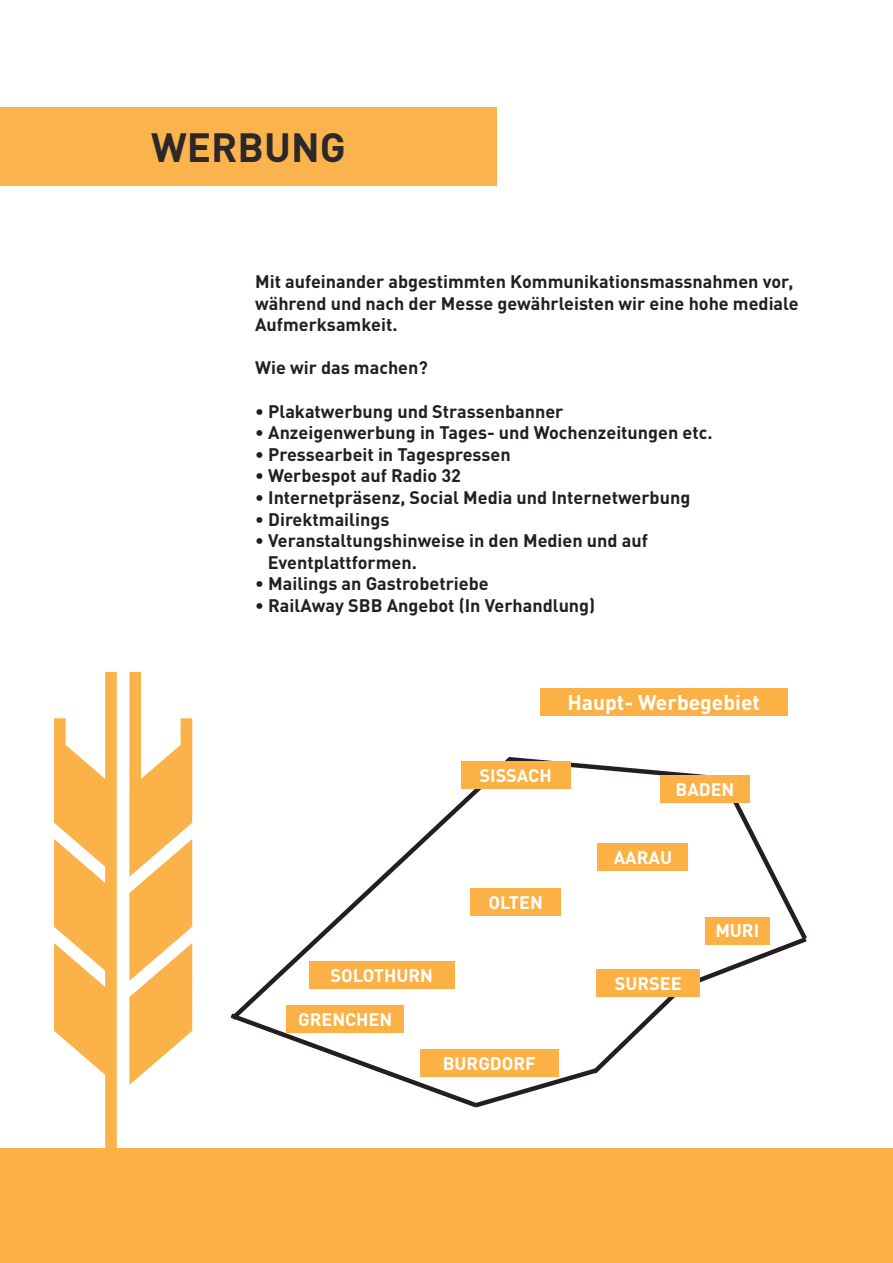
<style>
.page{position:relative;width:893px;height:1263px;background:#fff}
.page>*{position:absolute;margin:0;border:0;box-sizing:border-box;transform-origin:0 0}
.t1{font:700 40.35px "DIN Pro";color:#231f20}
.t2{font:700 21px "DIN Pro";color:#fff}
.t3{font:700 18px/21.6px "DIN Pro";color:#231f20}
.t4{font:700 18px "DIN Pro";color:#fff}
</style>
<div class="page">
<div style="left:0;top:107px;width:496px;height:79px;background:#fbb44d"></div>
<div style="left:540px;top:688px;width:248px;height:28px;background:#fbb146"></div>
<svg style="left:230px;top:757px;width:577px;height:351px"></svg>
<div style="left:470px;top:888px;width:91px;height:28px;background:#fbb146"></div>
<div style="left:461px;top:762px;width:110px;height:27px;background:#fbb146"></div>
<div style="left:309px;top:961px;width:146px;height:28px;background:#fbb146"></div>
<div style="left:597px;top:969px;width:103px;height:28px;background:#fbb146"></div>
<div style="left:420px;top:1049px;width:138px;height:27px;background:#fbb146"></div>
<div style="left:598px;top:844px;width:90px;height:27px;background:#fbb146"></div>
<div style="left:660px;top:775px;width:90px;height:28px;background:#fbb146"></div>
<div style="left:705px;top:917px;width:65px;height:27px;background:#fbb146"></div>
<div style="left:0;top:1148px;width:893px;height:115px;background:#fbb146"></div>
<svg style="left:54px;top:672px;width:138px;height:476px;fill:#fbb249"></svg>
<h1 class="t1" style="left:151px;top:120px;width:196px">WERBUNG</h1>
<p class="t3" style="left:255px;top:270px;width:545px">Mit aufeinander abgestimmten Kommunikationsmassnahmen vor, während und nach der Messe gewährleisten wir eine hohe mediale<br>Aufmerksamkeit.</p>
<p class="t3" style="left:255px;top:356px;width:174px">Wie wir das machen?</p>
<p class="t3" style="left:255px;top:400px;width:310px">• Plakatwerbung und Strassenbanner</p>
<p class="t3" style="left:255px;top:421px;width:459px">• Anzeigenwerbung in Tages- und Wochenzeitungen etc.</p>
<p class="t3" style="left:255px;top:443px;width:257px">• Pressearbeit in Tagespressen</p>
<p class="t3" style="left:255px;top:464px;width:207px">• Werbespot auf Radio 32</p>
<p class="t3" style="left:255px;top:486px;width:437px">• Internetpräsenz, Social Media und Internetwerbung</p>
<p class="t3" style="left:255px;top:508px;width:136px">• Direktmailings</p>
<p class="t3" style="left:255px;top:529px;width:394px">• Veranstaltungshinweise in den Medien und auf</p>
<p class="t3" style="left:268px;top:551px;width:151px">Eventplattformen.</p>
<p class="t3" style="left:255px;top:572px;width:235px">• Mailings an Gastrobetriebe</p>
<p class="t3" style="left:255px;top:594px;width:342px">• RailAway SBB Angebot (In Verhandlung)</p>
<p class="t2" style="left:568px;top:688px;width:194px">Haupt- Werbegebiet</p>
<p class="t4" style="left:480px;top:763px;width:74px">SISSACH</p>
<p class="t4" style="left:675px;top:777px;width:60px">BADEN</p>
<p class="t4" style="left:488px;top:890px;width:56px">OLTEN</p>
<p class="t4" style="left:331px;top:963px;width:104px">SOLOTHURN</p>
<p class="t4" style="left:298px;top:1007px;width:96px">GRENCHEN</p>
<p class="t4" style="left:443px;top:1051px;width:94px">BURGDORF</p>
<p class="t4" style="left:614px;top:846px;width:60px">AARAU</p>
<p class="t4" style="left:615px;top:971px;width:68px">SURSEE</p>
<p class="t4" style="left:715px;top:919px;width:45px">MURI</p>
</div>
